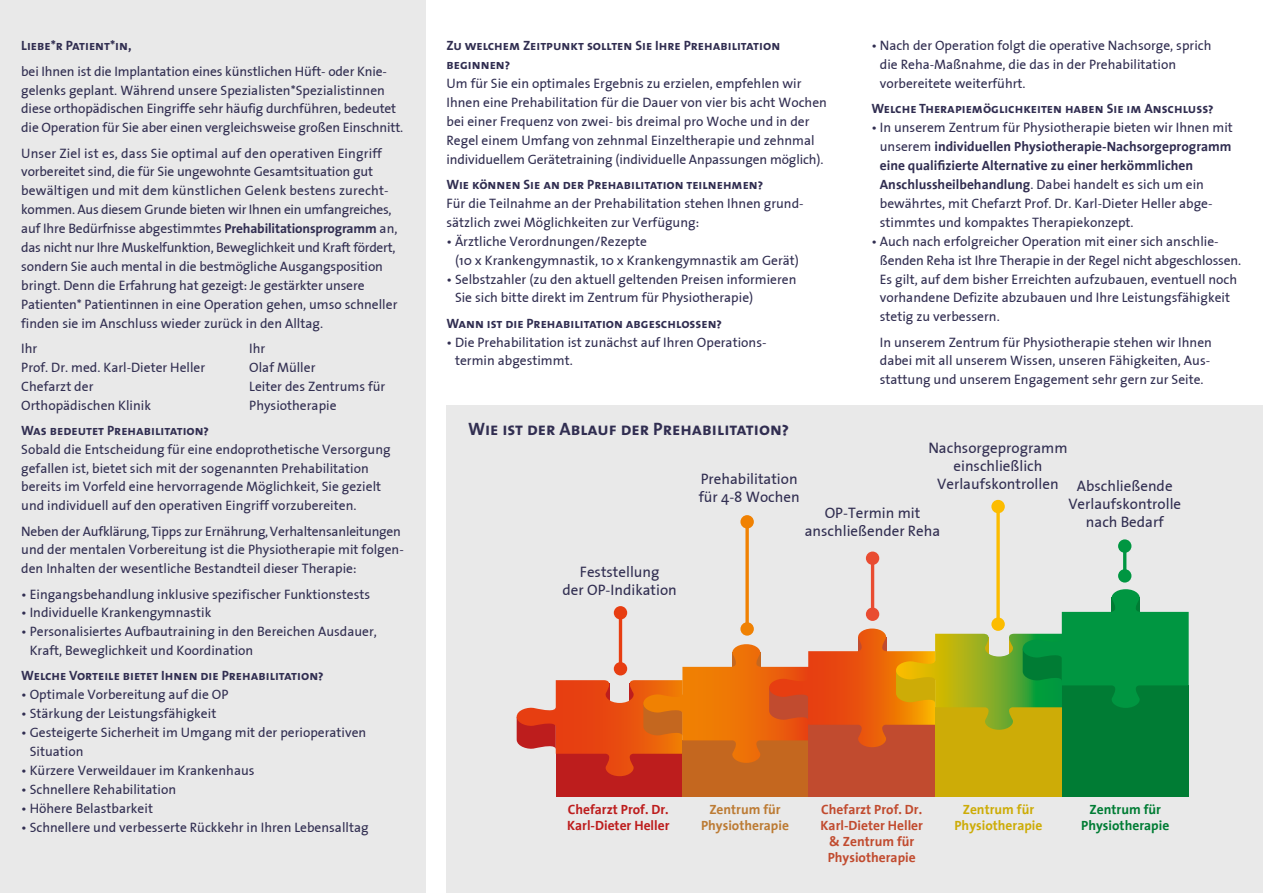
<style>
.page{position:relative;width:1263px;height:893px;background:#fff}
.page>*{position:absolute;margin:0;border:0;box-sizing:border-box;transform-origin:0 0}
.t1{font:18px "The Sans Bold Caps";color:#312e51}
.t2{font:15px/18px "The Sans Plain";color:#312e51;text-align:center}
.t3{font:13.5px/18.9px "The Sans Plain";color:#312e51}
.t4{font:13.5px/18.9px "The Sans Bold Caps";color:#312e51}
.t5{font:700 13.5px/18.9px "The Sans";color:#312e51}
.t6{font:700 13.5px/16.2px "The Sans";color:#c14b2f;text-align:center}
.t7{font:700 13.5px/16.2px "The Sans";color:#bd1d1d}
.t8{font:700 13.5px/16.2px "The Sans";color:#bc7b34;text-align:center}
.t9{font:700 13.5px/16.2px "The Sans";color:#cdac07;text-align:center}
.t10{font:700 13.5px/16.2px "The Sans";color:#007c34;text-align:center}
.s1{font-family:"The Sans B7";font-weight:700}
.s2{font-family:"The Sans Plain";font-weight:400}
.s3{font-family:"The Sans";font-weight:700}
</style>
<div class="page">
<div style="left:0;top:0;width:425px;height:893px;background:#e9e9e9"></div>
<div style="left:446px;top:405px;width:817px;height:488px;background:#e9e9e9"></div>
<div style="left:556px;top:754px;width:127px;height:43px;background:#bd1d1d"></div>
<div style="left:682px;top:740px;width:127px;height:57px;background:#c4671f"></div>
<div style="left:808px;top:725px;width:127px;height:72px;background:#c14b2f"></div>
<div style="left:935px;top:707px;width:127px;height:90px;background:#cdac07"></div>
<div style="left:1062px;top:685px;width:127px;height:112px;background:#007c34"></div>
<svg style="left:517px;top:589px;width:672px;height:187px"></svg>
<hr style="left:619px;top:613px;width:3px;height:56px;background:#e73d11">
<div style="left:614px;top:662px;width:13px;height:13px;background:#e73d11;border-radius:50%"></div>
<div style="left:614px;top:606px;width:13px;height:13px;background:#e73d11;border-radius:50%"></div>
<hr style="left:871px;top:558px;width:3px;height:56px;background:#e94c31">
<div style="left:866px;top:607px;width:13px;height:14px;background:#e94c31;border-radius:50%"></div>
<div style="left:866px;top:551px;width:13px;height:14px;background:#e94c31;border-radius:50%"></div>
<hr style="left:1123px;top:546px;width:3px;height:30px;background:#009641">
<div style="left:1118px;top:569px;width:13px;height:14px;background:#009641;border-radius:50%"></div>
<div style="left:1118px;top:539px;width:13px;height:14px;background:#009641;border-radius:50%"></div>
<svg style="left:745px;top:528px;width:4px;height:94px"></svg>
<div style="left:740px;top:622px;width:14px;height:14px;background:#f08102;border-radius:50%"></div>
<div style="left:740px;top:515px;width:14px;height:13px;background:#f08102;border-radius:50%"></div>
<svg style="left:996px;top:513px;width:4px;height:104px"></svg>
<div style="left:991px;top:617px;width:14px;height:14px;background:#fcbc00;border-radius:50%"></div>
<div style="left:991px;top:500px;width:14px;height:13px;background:#fcbc00;border-radius:50%"></div>
<p class="t4" style="left:21px;top:36px;width:112px">Liebe*r Patient*in,</p>
<p class="t3" style="left:21px;top:61px;width:383px">bei Ihnen ist die Implantation eines künstlichen Hüft- oder Knie&shy;gelenks geplant. Während unsere Spezialisten*Spezialistinnen diese orthopädischen Eingriffe sehr häufig durchführen, bedeutet die Operation für Sie aber einen vergleichsweise großen Einschnitt.</p>
<p class="t3" style="left:21px;top:143px;width:378px">Unser Ziel ist es, dass Sie optimal auf den operativen Eingriff vorbereitet sind, die für Sie ungewohnte Gesamtsituation gut bewältigen und mit dem künstlichen Gelenk bestens zurecht&shy;kommen. Aus diesem Grunde bieten wir Ihnen ein umfangreiches, auf Ihre Bedürfnisse abgestimmtes <span class="s1">Prehabilitationsprogramm</span> an, das nicht nur Ihre Muskelfunktion, Beweglichkeit und Kraft fördert, sondern Sie auch mental in die bestmögliche Ausgangsposition bringt. Denn die Erfahrung hat gezeigt: Je gestärkter unsere Patienten* Patientinnen in eine Operation gehen, umso schneller finden sie im Anschluss wieder zurück in den Alltag.</p>
<p class="t3" style="left:21px;top:338px;width:18px">Ihr</p>
<p class="t3" style="left:249px;top:338px;width:18px">Ihr</p>
<p class="t3" style="left:21px;top:357px;width:185px">Prof. Dr. med. Karl-Dieter Heller</p>
<p class="t3" style="left:249px;top:357px;width:68px">Olaf Müller</p>
<p class="t3" style="left:21px;top:376px;width:74px">Chefarzt der</p>
<p class="t3" style="left:249px;top:376px;width:138px">Leiter des Zentrums für</p>
<p class="t3" style="left:21px;top:395px;width:131px">Orthopädischen Klinik</p>
<p class="t3" style="left:249px;top:395px;width:89px">Physiotherapie</p>
<p class="t4" style="left:21px;top:420px;width:189px">Was bedeutet Prehabilitation?</p>
<p class="t3" style="left:21px;top:439px;width:371px">Sobald die Entscheidung für eine endoprothetische Versorgung gefallen ist, bietet sich mit der sogenannten Prehabilitation bereits im Vorfeld eine hervorragende Möglichkeit, Sie gezielt und individuell auf den operativen Eingriff vorzubereiten.</p>
<p class="t3" style="left:21px;top:521px;width:384px">Neben der Aufklärung, Tipps zur Ernährung, Verhaltensanleitungen und der mentalen Vorbereitung ist die Physiotherapie mit folgen&shy;den Inhalten der wesentliche Bestandteil dieser Therapie:</p>
<p class="t3" style="left:21px;top:584px;width:350px">• Eingangsbehandlung inklusive spezifischer Funktionstests</p>
<p class="t3" style="left:21px;top:603px;width:192px">• Individuelle Krankengymnastik</p>
<p class="t3" style="left:30px;top:622px;width:349px;text-indent:-9px">• Personalisiertes Aufbautraining in den Bereichen Ausdauer,<br>Kraft, Beweglichkeit und Koordination</p>
<p class="t4" style="left:21px;top:666px;width:304px">Welche Vorteile bietet Ihnen die Prehabilitation?</p>
<p class="t3" style="left:21px;top:685px;width:209px">• Optimale Vorbereitung auf die OP</p>
<p class="t3" style="left:21px;top:704px;width:197px">• Stärkung der Leistungsfähigkeit</p>
<p class="t3" style="left:30px;top:723px;width:338px;text-indent:-9px">• Gesteigerte Sicherheit im Umgang mit der perioperativen<br>Situation</p>
<p class="t3" style="left:21px;top:761px;width:235px">• Kürzere Verweildauer im Krankenhaus</p>
<p class="t3" style="left:21px;top:779px;width:156px">• Schnellere Rehabilitation</p>
<p class="t3" style="left:21px;top:798px;width:133px">• Höhere Belastbarkeit</p>
<p class="t3" style="left:21px;top:817px;width:349px">• Schnellere und verbesserte Rückkehr in Ihren Lebensalltag</p>
<p class="t4" style="left:446px;top:36px;width:335px">Zu welchem Zeitpunkt sollten Sie Ihre Prehabilitation beginnen?</p>
<p class="t3" style="left:446px;top:74px;width:382px">Um für Sie ein optimales Ergebnis zu erzielen, empfehlen wir Ihnen eine Prehabilitation für die Dauer von vier bis acht Wochen bei einer Frequenz von zwei- bis dreimal pro Woche und in der Regel einem Umfang von zehnmal Einzeltherapie und zehnmal individuellem Gerätetraining (individuelle Anpassungen möglich).</p>
<p class="t4" style="left:446px;top:175px;width:318px">Wie können Sie an der Prehabilitation teilnehmen?</p>
<p class="t3" style="left:446px;top:194px;width:359px">Für die Teilnahme an der Prehabilitation stehen Ihnen grund&shy;sätzlich zwei Möglichkeiten zur Verfügung:</p>
<p class="t3" style="left:455px;top:231px;width:345px;text-indent:-9px">• Ärztliche Verordnungen/Rezepte<br>(10 x Krankengymnastik, 10 x Krankengymnastik am Gerät)</p>
<p class="t3" style="left:455px;top:269px;width:343px;text-indent:-9px">• Selbstzahler (zu den aktuell geltenden Preisen informieren<br>Sie sich bitte direkt im Zentrum für Physiotherapie)</p>
<p class="t4" style="left:446px;top:313px;width:277px">Wann ist die Prehabilitation abgeschlossen?</p>
<p class="t3" style="left:455px;top:332px;width:313px;text-indent:-9px">• Die Prehabilitation ist zunächst auf Ihren Operations&shy;termin abgestimmt.</p>
<h1 class="t1" style="left:468px;top:414px;width:322px">Wie ist der Ablauf der Prehabilitation?</h1>
<p class="t3" style="left:880px;top:36px;width:333px;text-indent:-9px">• Nach der Operation folgt die operative Nachsorge, sprich die Reha-Maßnahme, die das in der Prehabilitation vorbereitete weiterführt.</p>
<p class="t4" style="left:871px;top:99px;width:344px">Welche Therapiemöglichkeiten haben Sie im Anschluss?</p>
<p class="t3" style="left:871px;top:118px;width:363px">• In unserem Zentrum für Physiotherapie bieten wir Ihnen mit</p>
<p class="t5" style="left:880px;top:137px;width:353px"><span class="s2">unserem</span> individuellen Physiotherapie-Nachsorgeprogramm eine qualifizierte Alternative zu einer herkömmlichen</p>
<p class="t3" style="left:880px;top:175px;width:334px"><span class="s3">Anschlussheilbehandlung</span>. Dabei handelt es sich um ein bewährtes, mit Chefarzt Prof. Dr. Karl-Dieter Heller abge&shy;stimmtes und kompaktes Therapiekonzept.</p>
<p class="t3" style="left:880px;top:231px;width:363px;text-indent:-9px">• Auch nach erfolgreicher Operation mit einer sich anschlie&shy;ßenden Reha ist Ihre Therapie in der Regel nicht abgeschlossen.<br>Es gilt, auf dem bisher Erreichten aufzubauen, eventuell noch vorhandene Defizite abzubauen und Ihre Leistungsfähigkeit stetig zu verbessern.</p>
<p class="t3" style="left:880px;top:332px;width:334px">In unserem Zentrum für Physiotherapie stehen wir Ihnen dabei mit all unserem Wissen, unseren Fähigkeiten, Aus&shy;stattung und unserem Engagement sehr gern zur Seite.</p>
<p class="t2" style="left:563px;top:562px;width:116px">Feststellung<br>der OP-Indikation</p>
<p class="t2" style="left:928px;top:439px;width:141px">Nachsorgeprogramm einschließlich<br>Verlaufskontrollen</p>
<p class="t2" style="left:699px;top:470px;width:102px;text-align:left">Prehabilitation für 4-8 Wochen</p>
<p class="t2" style="left:1068px;top:476px;width:114px">Abschließende<br>Verlaufskontrolle nach Bedarf</p>
<p class="t2" style="left:805px;top:504px;width:137px">OP-Termin mit anschließender Reha</p>
<p class="t7" style="left:567px;top:800px;width:104px">Chefarzt Prof. Dr.<br>Karl-Dieter Heller</p>
<p class="t8" style="left:701px;top:801px;width:89px">Zentrum für<br>Physiotherapie</p>
<p class="t6" style="left:820px;top:801px;width:104px">Chefarzt Prof. Dr.<br>Karl-Dieter Heller &amp; Zentrum für<br>Physiotherapie</p>
<p class="t9" style="left:954px;top:801px;width:89px">Zentrum für<br>Physiotherapie</p>
<p class="t10" style="left:1081px;top:801px;width:89px">Zentrum für<br>Physiotherapie</p>
</div>
